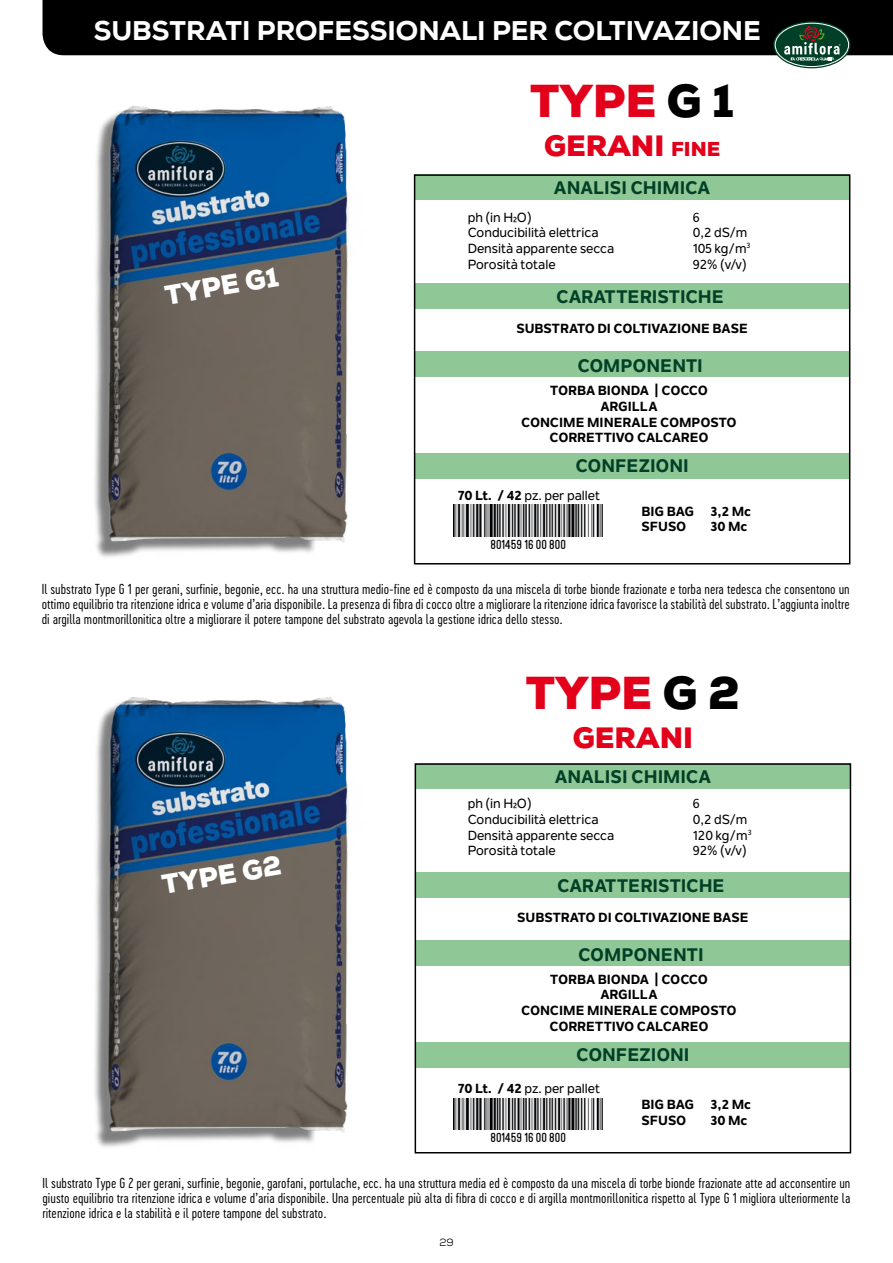
<style>
.page{position:relative;width:893px;height:1263px;background:#fff}
.page>*{position:absolute;margin:0;border:0;box-sizing:border-box;transform-origin:0 0}
.t1{font:900 44.7px "Nexa";color:#e2001a}
.t2{font:900 28.5px "Nexa";color:#e2001a}
.t3{font:800 27px "Nexa";color:#fff}
.t4{font:900 26.55px "Nexa";color:#fff}
.t5{font:800 18px "Nolan Next";color:#014026}
.t6{font:13.5px/15px "Cervo Neue Light Neue";color:#000;text-align:justify}
.t7{font:800 13.05px/15.8px "Nolan Next";color:#000;text-align:center}
.t8{font:500 13.05px "Nolan Next";color:#000}
.t9{font:13.05px "Kapra Neue";color:#000}
.t10{font:10.5px "Nexa";color:#000}
.s1{color:#000}
.s2{font-size:19.5px}
.s3{font-weight:800}
</style>
<div class="page">
<div style="left:43px;top:0;width:850px;height:55px;background:#000"></div>
<svg style="left:773px;top:21px;width:77px;height:47px;background:#456655"></svg>
<div style="left:414px;top:175px;width:436px;height:25px;background:#90c796"></div>
<div style="left:415px;top:764px;width:435px;height:25px;background:#90c796"></div>
<div style="left:414px;top:283px;width:436px;height:25px;background:#90c796"></div>
<div style="left:415px;top:872px;width:435px;height:25px;background:#90c796"></div>
<div style="left:414px;top:351px;width:436px;height:25px;background:#90c796"></div>
<div style="left:415px;top:940px;width:435px;height:25px;background:#90c796"></div>
<div style="left:414px;top:453px;width:436px;height:25px;background:#90c796"></div>
<div style="left:415px;top:1042px;width:435px;height:25px;background:#90c796"></div>
<div style="left:414px;top:174px;width:436px;height:390px;border:2px solid #000"></div>
<div style="left:415px;top:763px;width:436px;height:390px;border:2px solid #000"></div>
<img style="left:95px;top:106px;width:254px;height:451px">
<img style="left:95px;top:697px;width:254px;height:450px">
<img style="left:454px;top:504px;width:149px;height:32px">
<img style="left:454px;top:1098px;width:149px;height:32px">
<h3 class="t3" style="left:94px;top:14px;width:669px">SUBSTRATI PROFESSIONALI PER COLTIVAZIONE</h3>
<h1 class="t1" style="left:530px;top:72px;width:205px">TYPE <span class="s1">G 1</span></h1>
<h2 class="t2" style="left:544px;top:127px;width:178px">GERANI <span class="s2">FINE</span></h2>
<h3 class="t4" style="left:162px;top:278px;width:116px;rotate:-10deg">TYPE G1</h3>
<h3 class="t5" style="left:554px;top:177px;width:158px">ANALISI CHIMICA</h3>
<p class="t8" style="left:468px;top:209px;width:65px">ph (in H2O)</p>
<p class="t8" style="left:693px;top:209px;width:8px">6</p>
<p class="t8" style="left:468px;top:225px;width:132px">Conducibilità elettrica</p>
<p class="t8" style="left:693px;top:225px;width:56px">0,2 dS/m</p>
<p class="t8" style="left:468px;top:240px;width:148px">Densità apparente secca</p>
<p class="t8" style="left:693px;top:240px;width:59px">105 kg/m<sup>3</sup></p>
<p class="t8" style="left:468px;top:256px;width:90px">Porosità totale</p>
<p class="t8" style="left:693px;top:256px;width:55px">92% (v/v)</p>
<h3 class="t5" style="left:556px;top:285px;width:169px">CARATTERISTICHE</h3>
<p class="t7" style="left:516px;top:321px;width:233px">SUBSTRATO DI COLTIVAZIONE BASE</p>
<h3 class="t5" style="left:577px;top:354px;width:127px">COMPONENTI</h3>
<p class="t7" style="left:521px;top:383px;width:217px">TORBA BIONDA | COCCO<br>ARGILLA<br>CONCIME MINERALE COMPOSTO<br>CORRETTIVO CALCAREO</p>
<h3 class="t5" style="left:575px;top:454px;width:115px">CONFEZIONI</h3>
<p class="t8" style="left:458px;top:487px;width:144px"><span class="s3">70 Lt. / 42</span> pz. per pallet</p>
<p class="t9" style="left:491px;top:536px;width:77px">801459 16 00 800</p>
<p class="t7" style="left:642px;top:503px;width:54px">BIG BAG</p>
<p class="t7" style="left:711px;top:503px;width:42px">3,2 Mc</p>
<p class="t7" style="left:642px;top:519px;width:46px">SFUSO</p>
<p class="t7" style="left:711px;top:519px;width:38px">30 Mc</p>
<p class="t6" style="left:42px;top:582px;width:809px">Il substrato Type G 1 per gerani, surfinie, begonie, ecc. ha una struttura medio-fine ed è composto da una miscela di torbe bionde frazionate e torba nera tedesca che consentono un ottimo equilibrio tra ritenzione idrica e volume d’aria disponibile. La presenza di fibra di cocco oltre a migliorare la ritenzione idrica favorisce la stabilità del substrato. L’aggiunta inoltre di argilla montmorillonitica oltre a migliorare il potere tampone del substrato agevola la gestione idrica dello stesso.</p>
<h1 class="t1" style="left:526px;top:664px;width:215px">TYPE <span class="s1">G 2</span></h1>
<h2 class="t2" style="left:573px;top:719px;width:122px">GERANI</h2>
<h3 class="t4" style="left:159px;top:867px;width:122px;rotate:-10deg">TYPE G2</h3>
<h3 class="t5" style="left:555px;top:766px;width:158px">ANALISI CHIMICA</h3>
<p class="t8" style="left:468px;top:796px;width:65px">ph (in H2O)</p>
<p class="t8" style="left:693px;top:796px;width:8px">6</p>
<p class="t8" style="left:468px;top:811px;width:132px">Conducibilità elettrica</p>
<p class="t8" style="left:693px;top:811px;width:56px">0,2 dS/m</p>
<p class="t8" style="left:468px;top:827px;width:148px">Densità apparente secca</p>
<p class="t8" style="left:693px;top:827px;width:60px">120 kg/m<sup>3</sup></p>
<p class="t8" style="left:468px;top:843px;width:90px">Porosità totale</p>
<p class="t8" style="left:693px;top:843px;width:55px">92% (v/v)</p>
<h3 class="t5" style="left:557px;top:874px;width:169px">CARATTERISTICHE</h3>
<p class="t7" style="left:517px;top:909px;width:233px">SUBSTRATO DI COLTIVAZIONE BASE</p>
<h3 class="t5" style="left:578px;top:943px;width:127px">COMPONENTI</h3>
<p class="t7" style="left:521px;top:971px;width:217px">TORBA BIONDA | COCCO<br>ARGILLA<br>CONCIME MINERALE COMPOSTO<br>CORRETTIVO CALCAREO</p>
<h3 class="t5" style="left:576px;top:1043px;width:115px">CONFEZIONI</h3>
<p class="t8" style="left:458px;top:1080px;width:144px"><span class="s3">70 Lt. / 42</span> pz. per pallet</p>
<p class="t9" style="left:491px;top:1129px;width:77px">801459 16 00 800</p>
<p class="t7" style="left:642px;top:1096px;width:54px">BIG BAG</p>
<p class="t7" style="left:711px;top:1096px;width:42px">3,2 Mc</p>
<p class="t7" style="left:642px;top:1112px;width:46px">SFUSO</p>
<p class="t7" style="left:711px;top:1112px;width:38px">30 Mc</p>
<p class="t6" style="left:43px;top:1175px;width:809px">Il substrato Type G 2 per gerani, surfinie, begonie, garofani, portulache, ecc. ha una struttura media ed è composto da una miscela di torbe bionde frazionate atte ad acconsentire un giusto equilibrio tra ritenzione idrica e volume d’aria disponibile. Una percentuale più alta di fibra di cocco e di argilla montmorillonitica rispetto al Type G 1 migliora ulteriormente la ritenzione idrica e la stabilità e il potere tampone del substrato.</p>
<p class="t10" style="left:439px;top:1236px;width:16px">29</p>
</div>
